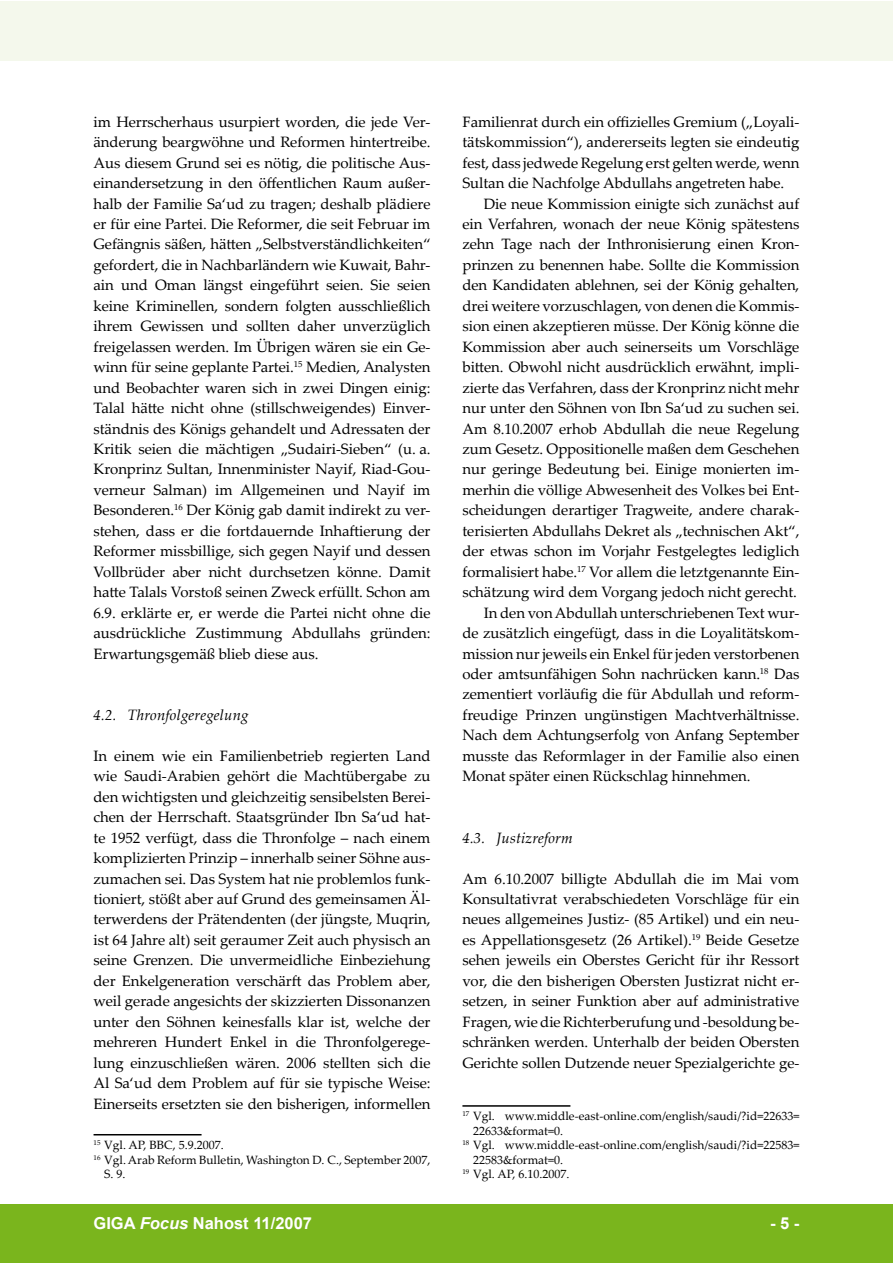
<style>
.page{position:relative;width:893px;height:1263px;background:#fff}
.page>*{position:absolute;margin:0;border:0;box-sizing:border-box;transform-origin:0 0}
.t1{font:700 16.5px "Arial";color:#fff}
.t2{font:15px/20.4px "Palatino Linotype";letter-spacing:-.005em;color:#000;text-align:justify}
.t3{font:italic 15px "Palatino Linotype";letter-spacing:.01em;color:#000}
.t4{font:12px "Palatino Linotype";color:#000}
.s1{font-style:italic}
</style>
<div class="page">
<div style="left:0;top:1204px;width:893px;height:59px;background:#7ab51d"></div>
<div style="left:0;top:1px;width:893px;height:59px;background:#f4f8ec"></div>
<hr style="left:94px;top:1134px;width:108px;height:1px;background:#000">
<hr style="left:462px;top:1105px;width:108px;height:2px;background:#000">
<p class="t2" style="left:94px;top:111px;width:339px">im Herrscherhaus usurpiert worden, die jede Ver&shy;änderung beargwöhne und Reformen hintertreibe.<br>Aus diesem Grund sei es nötig, die politische Aus&shy;einandersetzung in den öffentlichen Raum außer&shy;halb der Familie Sa‘ud zu tragen; deshalb plädiere er für eine Partei. Die Reformer, die seit Februar im Gefängnis säßen, hätten „Selbstverständlichkeiten“ gefordert, die in Nachbarländern wie Kuwait, Bahr&shy;ain und Oman längst eingeführt seien. Sie seien keine Kriminellen, sondern folgten ausschließlich ihrem Gewissen und sollten daher unverzüglich freigelassen werden. Im Übrigen wären sie ein Ge&shy;winn für seine geplante Partei.<sup>15</sup> Medien, Analysten und Beobachter waren sich in zwei Dingen einig:<br>Talal hätte nicht ohne (stillschweigendes) Einver&shy;ständnis des Königs gehandelt und Adressaten der Kritik seien die mächtigen „Sudairi-Sieben“ (u. a.<br>Kronprinz Sultan, Innenminister Nayif, Riad-Gou&shy;verneur Salman) im Allgemeinen und Nayif im Besonderen.<sup>16</sup> Der König gab damit indirekt zu ver&shy;stehen, dass er die fortdauernde Inhaftierung der Reformer missbillige, sich gegen Nayif und dessen Vollbrüder aber nicht durchsetzen könne. Damit hatte Talals Vorstoß seinen Zweck erfüllt. Schon am 6.9. erklärte er, er werde die Partei nicht ohne die ausdrückliche Zustimmung Abdullahs gründen:<br>Erwartungsgemäß blieb diese aus.</p>
<p class="t3" style="left:94px;top:704px;width:157px">4.2. Thronfolgeregelung</p>
<p class="t2" style="left:94px;top:745px;width:339px">In einem wie ein Familienbetrieb regierten Land wie Saudi-Arabien gehört die Machtübergabe zu den wichtigsten und gleichzeitig sensibelsten Berei&shy;chen der Herrschaft. Staatsgründer Ibn Sa‘ud hat&shy;te 1952 verfügt, dass die Thronfolge – nach einem komplizierten Prinzip – innerhalb seiner Söhne aus&shy;zumachen sei. Das System hat nie problemlos funk&shy;tioniert, stößt aber auf Grund des gemeinsamen Äl&shy;terwerdens der Prätendenten (der jüngste, Muqrin, ist 64 Jahre alt) seit geraumer Zeit auch physisch an seine Grenzen. Die unvermeidliche Einbeziehung der Enkelgeneration verschärft das Problem aber, weil gerade angesichts der skizzierten Dissonanzen unter den Söhnen keinesfalls klar ist, welche der mehreren Hundert Enkel in die Thronfolgerege&shy;lung einzuschließen wären. 2006 stellten sich die Al Sa‘ud dem Problem auf für sie typische Weise:<br>Einerseits ersetzten sie den bisherigen, informellen</p>
<p class="t4" style="left:94px;top:1136px;width:132px"><sup>15</sup> Vgl. AP, BBC, 5.9.2007.</p>
<p class="t4" style="left:94px;top:1151px;width:338px"><sup>16</sup> Vgl. Arab Reform Bulletin, Washington D. C., September 2007,</p>
<p class="t4" style="left:104px;top:1165px;width:23px">S. 9.</p>
<p class="t2" style="left:462px;top:111px;width:338px">Familienrat durch ein offizielles Gremium („Loyali&shy;tätskommission“), andererseits legten sie eindeutig fest, dass jedwede Regelung erst gelten werde, wenn Sultan die Nachfolge Abdullahs angetreten habe.</p>
<p class="t2" style="left:484px;top:193px;width:317px">Die neue Kommission einigte sich zunächst auf</p>
<p class="t2" style="left:462px;top:213px;width:338px">ein Verfahren, wonach der neue König spätestens</p>
<p class="t2" style="left:462px;top:234px;width:338px">zehn Tage nach der Inthronisierung einen Kron-</p>
<p class="t2" style="left:462px;top:254px;width:338px">prinzen zu benennen habe. Sollte die Kommission</p>
<p class="t2" style="left:462px;top:274px;width:338px">den Kandidaten ablehnen, sei der König gehalten,</p>
<p class="t2" style="left:462px;top:295px;width:338px">drei weitere vorzuschlagen, von denen die Kommis-</p>
<p class="t2" style="left:462px;top:315px;width:338px">sion einen akzeptieren müsse. Der König könne die</p>
<p class="t2" style="left:462px;top:336px;width:338px">Kommission aber auch seinerseits um Vorschläge</p>
<p class="t2" style="left:462px;top:356px;width:338px">bitten. Obwohl nicht ausdrücklich erwähnt, impli-</p>
<p class="t2" style="left:462px;top:377px;width:338px">zierte das Verfahren, dass der Kronprinz nicht mehr</p>
<p class="t2" style="left:462px;top:397px;width:339px">nur unter den Söhnen von Ibn Sa‘ud zu suchen sei.</p>
<p class="t2" style="left:462px;top:418px;width:338px">Am 8.10.2007 erhob Abdullah die neue Regelung</p>
<p class="t2" style="left:462px;top:438px;width:338px">zum Gesetz. Oppositionelle maßen dem Geschehen</p>
<p class="t2" style="left:462px;top:459px;width:338px">nur geringe Bedeutung bei. Einige monierten im-</p>
<p class="t2" style="left:462px;top:479px;width:338px">merhin die völlige Abwesenheit des Volkes bei Ent-</p>
<p class="t2" style="left:462px;top:499px;width:338px">scheidungen derartiger Tragweite, andere charak-</p>
<p class="t2" style="left:462px;top:520px;width:338px">terisierten Abdullahs Dekret als „technischen Akt“,</p>
<p class="t2" style="left:462px;top:540px;width:338px">der etwas schon im Vorjahr Festgelegtes lediglich</p>
<p class="t2" style="left:462px;top:561px;width:338px">formalisiert habe.<sup>17</sup> Vor allem die letztgenannte Ein-</p>
<p class="t2" style="left:462px;top:581px;width:336px">schätzung wird dem Vorgang jedoch nicht gerecht.</p>
<p class="t2" style="left:484px;top:602px;width:317px">In den von Abdullah unterschriebenen Text wur-</p>
<p class="t2" style="left:462px;top:622px;width:338px">de zusätzlich eingefügt, dass in die Loyalitätskom-</p>
<p class="t2" style="left:462px;top:643px;width:338px">mission nur jeweils ein Enkel für jeden verstorbenen</p>
<p class="t2" style="left:462px;top:663px;width:338px">oder amtsunfähigen Sohn nachrücken kann.<sup>18</sup> Das</p>
<p class="t2" style="left:462px;top:684px;width:338px">zementiert vorläufig die für Abdullah und reform-</p>
<p class="t2" style="left:462px;top:704px;width:338px">freudige Prinzen ungünstigen Machtverhältnisse.</p>
<p class="t2" style="left:462px;top:724px;width:338px">Nach dem Achtungserfolg von Anfang September</p>
<p class="t2" style="left:462px;top:745px;width:339px">musste das Reformlager in der Familie also einen</p>
<p class="t2" style="left:462px;top:765px;width:290px">Monat später einen Rückschlag hinnehmen.</p>
<p class="t3" style="left:462px;top:827px;width:112px">4.3. Justizreform</p>
<p class="t2" style="left:462px;top:868px;width:339px">Am 6.10.2007 billigte Abdullah die im Mai vom Konsultativrat verabschiedeten Vorschläge für ein neues allgemeines Justiz- (85 Artikel) und ein neu&shy;es Appellationsgesetz (26 Artikel).<sup>19</sup> Beide Gesetze sehen jeweils ein Oberstes Gericht für ihr Ressort vor, die den bisherigen Obersten Justizrat nicht er&shy;setzen, in seiner Funktion aber auf administrative Fragen, wie die Richterberufung und -besoldung be&shy;schränken werden. Unterhalb der beiden Obersten Gerichte sollen Dutzende neuer Spezialgerichte ge-</p>
<p class="t4" style="left:462px;top:1108px;width:338px"><sup>17</sup> Vgl. www.middle-east-online.com/english/saudi/?id=22633=</p>
<p class="t4" style="left:473px;top:1122px;width:92px">22633&amp;format=0.</p>
<p class="t4" style="left:462px;top:1136px;width:338px"><sup>18</sup> Vgl. www.middle-east-online.com/english/saudi/?id=22583=</p>
<p class="t4" style="left:473px;top:1151px;width:92px">22583&amp;format=0.</p>
<p class="t4" style="left:462px;top:1165px;width:109px"><sup>19</sup> Vgl. AP, 6.10.2007.</p>
<p class="t1" style="left:94px;top:1212px;width:220px">GIGA <span class="s1">Focus</span> Nahost 11/2007</p>
<p class="t1" style="left:770px;top:1212px;width:31px">- -</p>
</div>
